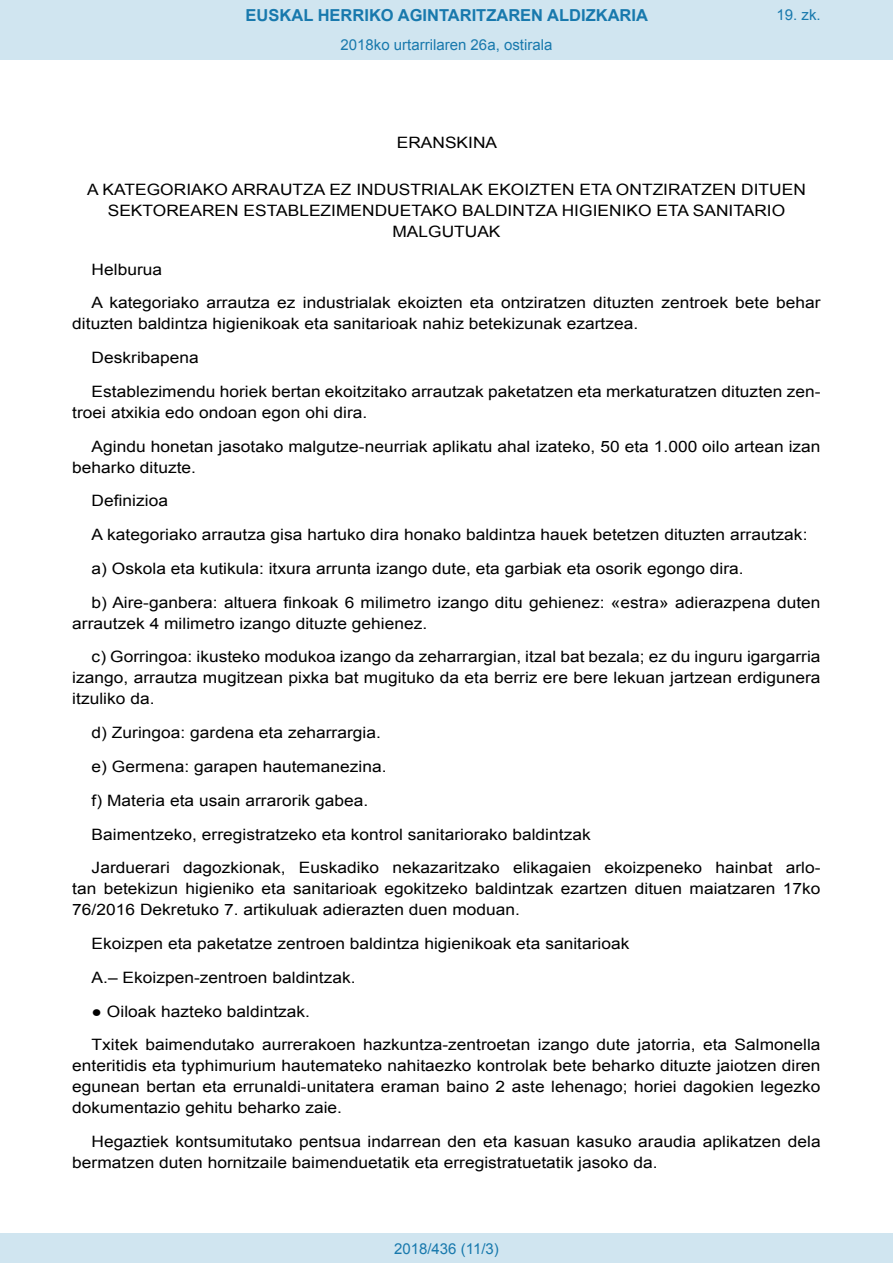
<style>
.page{position:relative;width:893px;height:1263px;background:#fff}
.page>*{position:absolute;margin:0;border:0;box-sizing:border-box;transform-origin:0 0}
.t1{font:700 16.5px "Arial";color:#1879ad}
.BOPVDetalle{font:15.6px/21px "Arial";color:#000;scale:1.11 1}
.BOPVClave{font:15.6px/21px "Arial";color:#000;text-align:center;scale:1.11 1}
.Paginacion_Centro{font:15px "Arial";color:#1879ad}
</style>
<div class="page">
<div style="left:0;top:0;width:893px;height:60px;background:#d0e5f0"></div>
<div style="left:0;top:1233px;width:893px;height:30px;background:#d0e5f0"></div>
<p class="t1" style="left:246px;top:4px;width:404px">EUSKAL HERRIKO AGINTARITZAREN ALDIZKARIA</p>
<p class="Paginacion_Centro" style="left:341px;top:35px;width:213px">2018ko urtarrilaren 26a, ostirala</p>
<p class="Paginacion_Centro" style="left:776px;top:5px;width:46px">19. zk.</p>
<p class="BOPVClave" style="left:397px;top:132px;width:92px">ERANSKINA</p>
<p class="BOPVClave" style="left:87px;top:179px;width:649px">A KATEGORIAKO ARRAUTZA EZ INDUSTRIALAK EKOIZTEN ETA ONTZIRATZEN DITUEN<br>SEKTOREAREN ESTABLEZIMENDUETAKO BALDINTZA HIGIENIKO ETA SANITARIO<br>MALGUTUAK</p>
<p class="BOPVDetalle" style="left:92px;top:259px;width:65px">Helburua</p>
<p class="BOPVDetalle" style="left:72px;top:293px;width:676px;text-indent:19px">A kategoriako arrautza ez industrialak ekoizten eta ontziratzen dituzten zentroek bete behar dituzten baldintza higienikoak eta sanitarioak nahiz betekizunak ezartzea.</p>
<p class="BOPVDetalle" style="left:92px;top:347px;width:98px">Deskribapena</p>
<p class="BOPVDetalle" style="left:72px;top:381px;width:676px;text-indent:19px">Establezimendu horiek bertan ekoitzitako arrautzak paketatzen eta merkaturatzen dituzten zen&shy;troei atxikia edo ondoan egon ohi dira.</p>
<p class="BOPVDetalle" style="left:72px;top:436px;width:676px;text-indent:19px">Agindu honetan jasotako malgutze-neurriak aplikatu ahal izateko, 50 eta 1.000 oilo artean izan beharko dituzte.</p>
<p class="BOPVDetalle" style="left:92px;top:491px;width:70px">Definizioa</p>
<p class="BOPVDetalle" style="left:92px;top:524px;width:646px">A kategoriako arrautza gisa hartuko dira honako baldintza hauek betetzen dituzten arrautzak:</p>
<p class="BOPVDetalle" style="left:92px;top:558px;width:589px">a) Oskola eta kutikula: itxura arrunta izango dute, eta garbiak eta osorik egongo dira.</p>
<p class="BOPVDetalle" style="left:72px;top:592px;width:676px;text-indent:19px">b) Aire-ganbera: altuera finkoak 6 milimetro izango ditu gehienez: «estra» adierazpena duten arrautzek 4 milimetro izango dituzte gehienez.</p>
<p class="BOPVDetalle" style="left:72px;top:647px;width:676px;text-align:justify;text-indent:19px">c) Gorringoa: ikusteko modukoa izango da zeharrargian, itzal bat bezala; ez du inguru igargarria izango, arrautza mugitzean pixka bat mugituko da eta berriz ere bere lekuan jartzean erdigunera itzuliko da.</p>
<p class="BOPVDetalle" style="left:92px;top:722px;width:262px">d) Zuringoa: gardena eta zeharrargia.</p>
<p class="BOPVDetalle" style="left:92px;top:756px;width:267px">e) Germena: garapen hautemanezina.</p>
<p class="BOPVDetalle" style="left:92px;top:790px;width:251px">f) Materia eta usain arrarorik gabea.</p>
<p class="BOPVDetalle" style="left:92px;top:824px;width:451px">Baimentzeko, erregistratzeko eta kontrol sanitariorako baldintzak</p>
<p class="BOPVDetalle" style="left:72px;top:857px;width:676px;text-align:justify;text-indent:19px">Jarduerari dagozkionak, Euskadiko nekazaritzako elikagaien ekoizpeneko hainbat arlo&shy;tan betekizun higieniko eta sanitarioak egokitzeko baldintzak ezartzen dituen maiatzaren 17ko 76/2016 Dekretuko 7. artikuluak adierazten duen moduan.</p>
<p class="BOPVDetalle" style="left:92px;top:933px;width:486px">Ekoizpen eta paketatze zentroen baldintza higienikoak eta sanitarioak</p>
<p class="BOPVDetalle" style="left:92px;top:967px;width:239px">A.– Ekoizpen-zentroen baldintzak.</p>
<p class="BOPVDetalle" style="left:92px;top:1001px;width:198px">● Oiloak hazteko baldintzak.</p>
<p class="BOPVDetalle" style="left:72px;top:1034px;width:676px;text-align:justify;text-indent:19px">Txitek baimendutako aurrerakoen hazkuntza-zentroetan izango dute jatorria, eta Salmonella enteritidis eta typhimurium hautemateko nahitaezko kontrolak bete beharko dituzte jaiotzen diren egunean bertan eta errunaldi-unitatera eraman baino 2 aste lehenago; horiei dagokien legezko dokumentazio gehitu beharko zaie.</p>
<p class="BOPVDetalle" style="left:72px;top:1131px;width:676px;text-indent:19px">Hegaztiek kontsumitutako pentsua indarrean den eta kasuan kasuko araudia aplikatzen dela bermatzen duten hornitzaile baimenduetatik eta erregistratuetatik jasoko da.</p>
<p class="Paginacion_Centro" style="left:394px;top:1238px;width:106px">2018/436 (11/3)</p>
</div>
